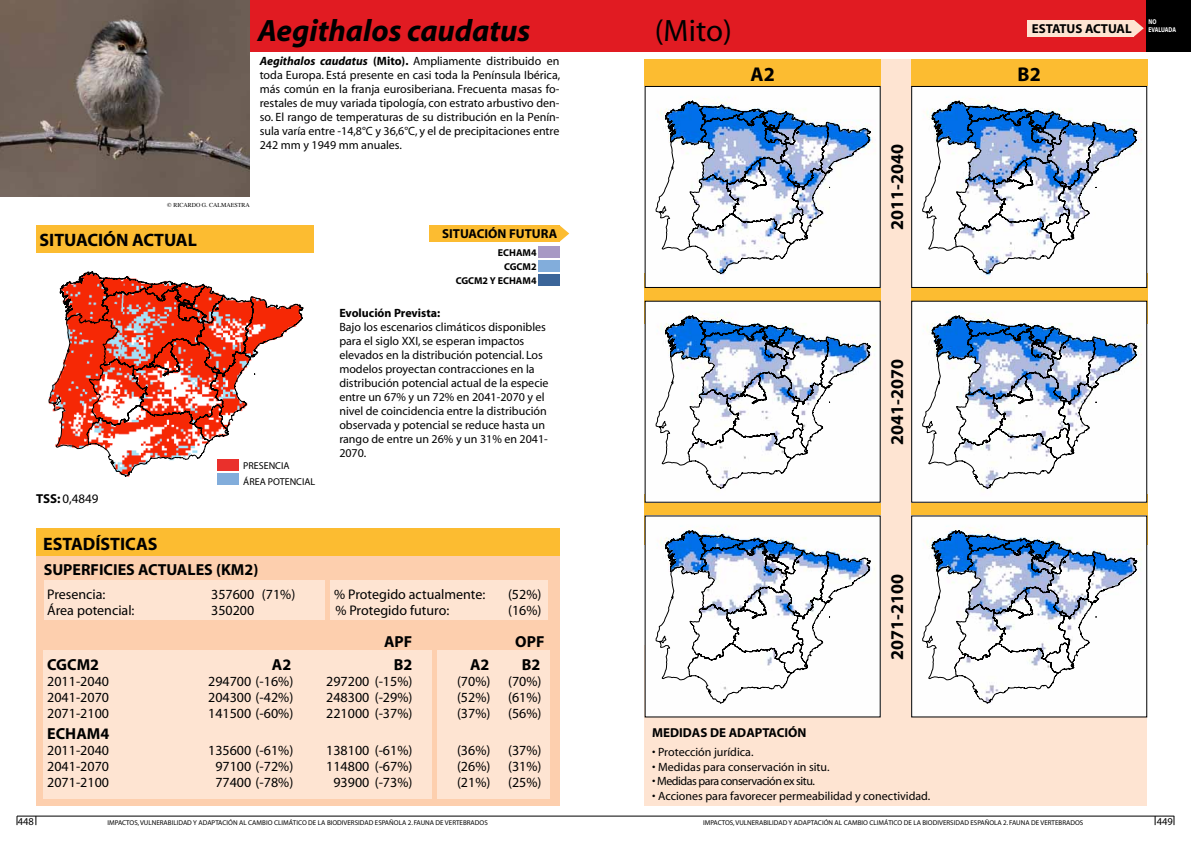
<style>
.page{position:relative;width:1191px;height:842px;background:#fff}
.page>*{position:absolute;margin:0;border:0;box-sizing:border-box;transform-origin:0 0}
.t1{font:italic 700 31px "Myriad";color:#000}
.t2{font:31px "Myriad";color:#000}
.t3{font:700 20px "Myriad";color:#000}
.t4{font:700 18px "Myriad";color:#000}
.t5{font:700 16px "Myriad";color:#000}
.t6{font:14px "Myriad";color:#000}
.t7{font:700 13px "Myriad";color:#000}
.t8{font:13px "Myriad";color:#000}
.t9{font:12px/14px "Myriad";color:#000;text-align:justify}
.t10{font:12px "Myriad";letter-spacing:-.04em;color:#000}
.t11{font:700 12px "Myriad";color:#000}
.t12{font:10.5px "Myriad";color:#000}
.t13{font:700 10px/13.7px "Myriad";color:#000}
.t14{font:10px/15.6px "Myriad";color:#000}
.t15{font:7px "Myriad";color:#000}
.t16{font:700 7px/8.4px "Myriad";color:#fff;scale:.81 1}
.t17{font:6px "Times";color:#000}
.s1{font-weight:700;font-style:italic}
.s2{font-weight:700}
</style>
<div class="page">
<hr style="left:17px;top:816px;width:1157px;height:1px;background:#000">
<div style="left:865px;top:60px;width:70px;height:669px;background:#fee4d2"></div>
<div style="left:644px;top:646px;width:502px;height:160px;background:#fee4d2"></div>
<div style="left:149px;top:0;width:997px;height:51px;background:#e11b22"></div>
<svg style="left:60px;top:271px;width:244px;height:206px"></svg>
<svg style="left:49px;top:315px;width:40px;height:134px"></svg>
<div style="left:36px;top:225px;width:277px;height:27px;background:#fcbc31"></div>
<div style="left:429px;top:225px;width:130px;height:17px;background:#fcbc31"></div>
<div style="left:538px;top:246px;width:21px;height:12px;background:#a799c4"></div>
<div style="left:538px;top:260px;width:21px;height:12px;background:#82addb"></div>
<div style="left:538px;top:274px;width:21px;height:12px;background:#3b6599"></div>
<svg style="left:559px;top:225px;width:10px;height:17px"></svg>
<div style="left:218px;top:460px;width:21px;height:11px;background:#ea302c"></div>
<div style="left:218px;top:473px;width:21px;height:12px;background:#82addb"></div>
<div style="left:1027px;top:20px;width:106px;height:17px;background:#fee4d2"></div>
<svg style="left:1133px;top:20px;width:10px;height:17px"></svg>
<img style="left:0;top:0;width:249px;height:197px">
<div style="left:1146px;top:0;width:45px;height:51px;background:#000"></div>
<svg style="left:644px;top:273px;width:236px;height:51px;background:#e9b440"></svg>
<svg style="left:644px;top:494px;width:236px;height:50px;background:#daab46"></svg>
<div style="left:644px;top:60px;width:236px;height:26px;background:#fcbc31"></div>
<svg style="left:911px;top:273px;width:236px;height:51px;background:#e8b340"></svg>
<svg style="left:911px;top:494px;width:236px;height:50px;background:#d9ab46"></svg>
<div style="left:911px;top:60px;width:236px;height:26px;background:#fcbc31"></div>
<img style="left:646px;top:303px;width:232px;height:198px">
<svg style="left:656px;top:315px;width:215px;height:174px"></svg>
<div style="left:646px;top:517px;width:232px;height:198px;background:#fefefe"></div>
<svg style="left:656px;top:530px;width:215px;height:173px"></svg>
<img style="left:646px;top:88px;width:232px;height:198px">
<div style="left:644px;top:86px;width:236px;height:202px;border:1px solid #000"></div>
<svg style="left:656px;top:101px;width:215px;height:173px"></svg>
<img style="left:913px;top:303px;width:232px;height:198px">
<svg style="left:922px;top:315px;width:216px;height:174px"></svg>
<div style="left:913px;top:517px;width:232px;height:198px;background:#fefefe"></div>
<svg style="left:922px;top:530px;width:216px;height:173px"></svg>
<img style="left:913px;top:88px;width:232px;height:198px">
<div style="left:911px;top:86px;width:236px;height:202px;border:1px solid #000"></div>
<svg style="left:922px;top:101px;width:216px;height:173px"></svg>
<div style="left:36px;top:554px;width:523px;height:252px;background:#fdcfae"></div>
<div style="left:44px;top:580px;width:281px;height:40px;background:#fee4d2"></div>
<div style="left:331px;top:580px;width:217px;height:40px;background:#fee4d2"></div>
<div style="left:36px;top:528px;width:523px;height:27px;background:#fcbc31"></div>
<div style="left:437px;top:650px;width:112px;height:149px;background:#fee4d2"></div>
<div style="left:43px;top:650px;width:388px;height:149px;background:#fee4d2"></div>
<h1 class="t1" style="left:258px;top:15px;width:274px">Aegithalos caudatus</h1>
<h1 class="t2" style="left:655px;top:16px;width:79px">(Mito)</h1>
<p class="t16" style="left:1148px;top:17px;width:36px">NO<br>EVALUADA</p>
<h2 class="t3" style="left:750px;top:64px;width:26px">A2</h2>
<h2 class="t3" style="left:1017px;top:64px;width:25px">B2</h2>
<p class="t7" style="left:1031px;top:22px;width:85px">ESTATUS ACTUAL</p>
<p class="t9" style="left:260px;top:54px;width:302px"><span class="s1">Aegithalos caudatus</span> <span class="s2">(MITO).</span> Ampliamente distribuido en toda Europa. Está presente en casi toda la Península Ibérica, más común en la franja eurosiberiana. Frecuenta masas fo&shy;restales de muy variada tipología, con estrato arbustivo den&shy;so. El rango de temperaturas de su distribución en la Penín&shy;sula varía entre -14,8°C y 36,6°C, y el de precipitaciones entre 242 mm y 1949 mm anuales.</p>
<h3 class="t4" style="left:887px;top:230px;width:87px;rotate:-90deg">2011-2040</h3>
<p class="t17" style="left:167px;top:199px;width:84px">© RICARDO G. CALMAESTRA</p>
<p class="t7" style="left:442px;top:227px;width:27px">SITUACIÓ</p>
<p class="t7" style="left:497px;top:227px;width:44px">N FUTURA</p>
<h3 class="t4" style="left:40px;top:231px;width:36px">SITUACIÓ</h3>
<h3 class="t4" style="left:116px;top:231px;width:60px">N ACTUAL</h3>
<p class="t13" style="left:504px;top:246px;width:34px;text-indent:-6px">ECHAM4<br>CGCM</p>
<p class="t13" style="left:531px;top:260px;width:7px">2</p>
<p class="t13" style="left:456px;top:274px;width:8px">CGCM</p>
<p class="t13" style="left:482px;top:274px;width:55px">2 Y ECHAM4</p>
<p class="t14" style="left:243px;top:458px;width:13px">presencia área</p>
<p class="t14" style="left:268px;top:474px;width:7px">potencial</p>
<p class="t11" style="left:339px;top:307px;width:102px">EVOLUCIÓN PREVISTA:</p>
<p class="t9" style="left:339px;top:320px;width:211px;text-align:left">Bajo los escenarios climáticos disponibles para el siglo XXI, se esperan impactos elevados en la distribución potencial. Los modelos proyectan contracciones en la distribución potencial actual de la especie entre un 67% y un 72% en 2041-2070 y el nivel de coincidencia entre la distribución observada y potencial se reduce hasta un rango de entre un 26% y un 31% en 2041- 2070.</p>
<p class="t8" style="left:36px;top:492px;width:64px"><span class="s2">TSS :</span> 0,4849</p>
<h3 class="t4" style="left:43px;top:534px;width:116px">ESTADÍSTICAS</h3>
<h3 class="t5" style="left:44px;top:561px;width:19px">SUPER</h3>
<h3 class="t5" style="left:91px;top:561px;width:16px">FICIE</h3>
<h3 class="t5" style="left:126px;top:561px;width:51px">S ACTUALE</h3>
<h3 class="t5" style="left:204px;top:561px;width:56px">S (KM2)</h3>
<p class="t6" style="left:47px;top:587px;width:60px">Presencia:</p>
<p class="t6" style="left:211px;top:587px;width:86px">357600 (71%)</p>
<p class="t6" style="left:334px;top:587px;width:153px">% Protegido actualmente:</p>
<p class="t6" style="left:508px;top:587px;width:35px">(52%)</p>
<p class="t6" style="left:47px;top:603px;width:89px">Área potencial:</p>
<p class="t6" style="left:211px;top:603px;width:45px">350200</p>
<p class="t6" style="left:335px;top:603px;width:115px">% Protegido futuro:</p>
<p class="t6" style="left:508px;top:603px;width:35px">(16%)</p>
<h3 class="t5" style="left:384px;top:633px;width:25px">APF</h3>
<h3 class="t5" style="left:515px;top:633px;width:29px">OPF</h3>
<h3 class="t5" style="left:47px;top:656px;width:53px">CGCM2</h3>
<h3 class="t5" style="left:272px;top:656px;width:21px">A2</h3>
<h3 class="t5" style="left:394px;top:656px;width:20px">B2</h3>
<h3 class="t5" style="left:470px;top:656px;width:21px">A2</h3>
<h3 class="t5" style="left:522px;top:656px;width:20px">B2</h3>
<p class="t6" style="left:47px;top:674px;width:63px">2011-2040</p>
<p class="t6" style="left:208px;top:674px;width:87px">294700 (-16%)</p>
<p class="t6" style="left:326px;top:674px;width:88px">297200 (-15%)</p>
<p class="t6" style="left:457px;top:674px;width:35px">(70%)</p>
<p class="t6" style="left:508px;top:674px;width:35px">(70%)</p>
<p class="t6" style="left:47px;top:690px;width:63px">2041-2070</p>
<p class="t6" style="left:208px;top:690px;width:87px">204300 (-42%)</p>
<p class="t6" style="left:326px;top:690px;width:88px">248300 (-29%)</p>
<p class="t6" style="left:457px;top:690px;width:35px">(52%)</p>
<p class="t6" style="left:508px;top:690px;width:35px">(61%)</p>
<p class="t6" style="left:47px;top:706px;width:63px">2071-2100</p>
<p class="t6" style="left:208px;top:706px;width:87px">141500 (-60%)</p>
<p class="t6" style="left:326px;top:706px;width:88px">221000 (-37%)</p>
<p class="t6" style="left:457px;top:706px;width:35px">(37%)</p>
<p class="t6" style="left:508px;top:706px;width:35px">(56%)</p>
<h3 class="t5" style="left:47px;top:725px;width:64px">ECHAM4</h3>
<p class="t6" style="left:47px;top:743px;width:63px">2011-2040</p>
<p class="t6" style="left:208px;top:743px;width:87px">135600 (-61%)</p>
<p class="t6" style="left:326px;top:743px;width:88px">138100 (-61%)</p>
<p class="t6" style="left:457px;top:743px;width:35px">(36%)</p>
<p class="t6" style="left:508px;top:743px;width:35px">(37%)</p>
<p class="t6" style="left:47px;top:759px;width:63px">2041-2070</p>
<p class="t6" style="left:215px;top:759px;width:79px">97100 (-72%)</p>
<p class="t6" style="left:326px;top:759px;width:88px">114800 (-67%)</p>
<p class="t6" style="left:457px;top:759px;width:35px">(26%)</p>
<p class="t6" style="left:508px;top:759px;width:35px">(31%)</p>
<p class="t6" style="left:47px;top:775px;width:63px">2071-2100</p>
<p class="t6" style="left:215px;top:775px;width:79px">77400 (-78%)</p>
<p class="t6" style="left:333px;top:775px;width:80px">93900 (-73%)</p>
<p class="t6" style="left:457px;top:775px;width:35px">(21%)</p>
<p class="t6" style="left:508px;top:775px;width:35px">(25%)</p>
<h3 class="t4" style="left:887px;top:445px;width:87px;rotate:-90deg">2041-2070</h3>
<p class="t7" style="left:652px;top:726px;width:154px">MEDIDAS DE ADAPTACIÓN</p>
<h3 class="t4" style="left:887px;top:660px;width:87px;rotate:-90deg">2071-2100</h3>
<p class="t9" style="left:652px;top:746px;width:103px">• Protección jurídica.</p>
<p class="t9" style="left:652px;top:760px;width:179px">• Medidas para conservación in situ.</p>
<p class="t10" style="left:652px;top:775px;width:164px">• Medidas para conservación ex situ.</p>
<p class="t9" style="left:652px;top:789px;width:280px">• Acciones para favorecer permeabilidad y conectividad.</p>
<p class="t12" style="left:18px;top:816px;width:18px">448</p>
<p class="t15" style="left:108px;top:819px;width:382px">IMPACTOS, VULNERABILIDAD Y ADAPTACIÓN AL CAMBIO CLIMÁTICO DE LA BIODIVERSIDAD ESPAÑOLA 2. FAUNA DE VERTEBRADOS</p>
<p class="t15" style="left:703px;top:819px;width:382px">IMPACTOS, VULNERABILIDAD Y ADAPTACIÓN AL CAMBIO CLIMÁTICO DE LA BIODIVERSIDAD ESPAÑOLA 2. FAUNA DE VERTEBRADOS</p>
<p class="t12" style="left:1156px;top:816px;width:18px">449</p>
</div>
